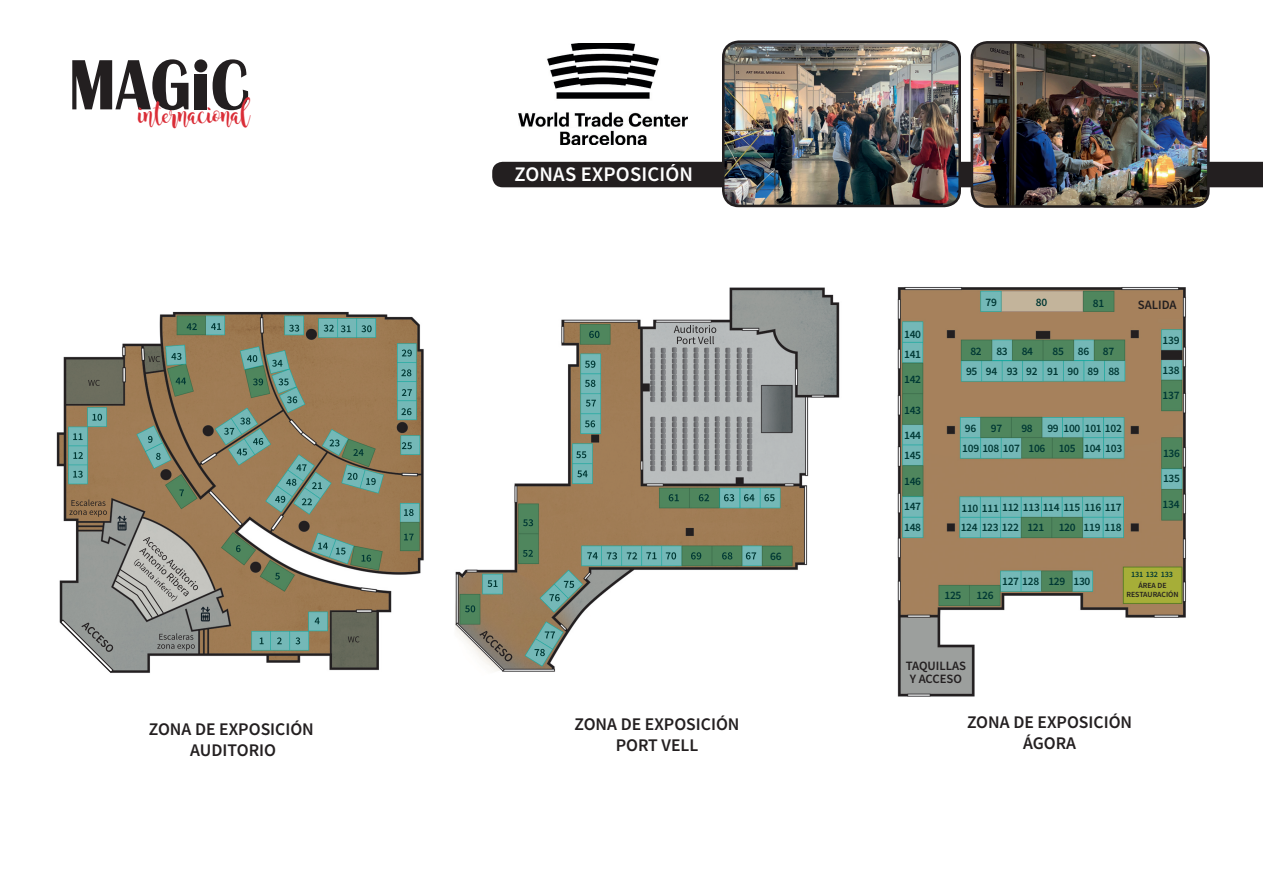
<style>
.page{position:relative;width:1263px;height:893px;background:#fff}
.page>*{position:absolute;margin:0;border:0;box-sizing:border-box;transform-origin:0 0}
.t1{font:600 20.7px "Source Sans Pro";letter-spacing:.01em;color:#fff}
.t2{font:19.5px "Magnolia Sky";letter-spacing:-.045em;color:#da2d37}
.t3{font:600 17.7px/21.3px "Source Sans Pro";color:#231f20;text-align:center}
.t4{font:600 12.75px/13.4px "Source Sans Pro";color:#231f20;text-align:center}
.t5{font:600 11.4px/20.2px "Source Sans Pro";letter-spacing:-.025em;color:#003834}
.t6{font:600 8.1px "Source Sans Pro";letter-spacing:-.025em;color:#003834}
.t7{font:600 7.8px/8.9px "Source Sans Pro";color:#231f20;text-align:center}
</style>
<div class="page">
<img style="left:897px;top:287px;width:289px;height:410px">
<div style="left:492px;top:162px;width:771px;height:25px;background:#231f20"></div>
<img style="left:518px;top:44px;width:169px;height:101px">
<img style="left:972px;top:42px;width:236px;height:165px;border-radius:16px">
<div style="left:971px;top:41px;width:238px;height:167px;border:3px solid #231f20;border-radius:16px"></div>
<svg style="left:72px;top:59px;width:116px;height:51px"></svg>
<div style="left:195px;top:74px;width:12px;height:35px;background:#231f20"></div>
<svg style="left:213px;top:59px;width:35px;height:51px"></svg>
<div style="left:194px;top:59px;width:13px;height:13px;background:#231f20;border-radius:50%"></div>
<img style="left:723px;top:42px;width:237px;height:164px;border-radius:16px">
<div style="left:722px;top:40px;width:239px;height:167px;border:3px solid #231f20;border-radius:16px"></div>
<img style="left:455px;top:287px;width:385px;height:385px">
<svg style="left:479px;top:631px;width:34px;height:31px"></svg>
<svg style="left:585px;top:380px;width:10px;height:7px"></svg>
<svg style="left:585px;top:361px;width:10px;height:7px"></svg>
<svg style="left:589px;top:331px;width:10px;height:7px"></svg>
<svg style="left:669px;top:494px;width:10px;height:7px"></svg>
<svg style="left:699px;top:494px;width:10px;height:7px"></svg>
<svg style="left:724px;top:494px;width:10px;height:7px"></svg>
<svg style="left:744px;top:494px;width:10px;height:7px"></svg>
<svg style="left:764px;top:494px;width:11px;height:7px"></svg>
<svg style="left:746px;top:552px;width:10px;height:7px"></svg>
<svg style="left:722px;top:552px;width:10px;height:7px"></svg>
<svg style="left:691px;top:552px;width:10px;height:7px"></svg>
<svg style="left:666px;top:552px;width:10px;height:7px"></svg>
<svg style="left:646px;top:552px;width:10px;height:7px"></svg>
<svg style="left:627px;top:552px;width:10px;height:7px"></svg>
<svg style="left:607px;top:552px;width:10px;height:7px"></svg>
<svg style="left:587px;top:552px;width:11px;height:7px"></svg>
<svg style="left:564px;top:581px;width:10px;height:7px"></svg>
<svg style="left:549px;top:594px;width:11px;height:7px"></svg>
<svg style="left:545px;top:631px;width:10px;height:7px"></svg>
<svg style="left:534px;top:649px;width:11px;height:7px"></svg>
<svg style="left:674px;top:325px;width:42px;height:19px"></svg>
<svg style="left:465px;top:605px;width:10px;height:7px"></svg>
<svg style="left:487px;top:580px;width:10px;height:7px"></svg>
<svg style="left:523px;top:550px;width:10px;height:7px"></svg>
<svg style="left:523px;top:519px;width:10px;height:7px"></svg>
<svg style="left:577px;top:470px;width:11px;height:7px"></svg>
<svg style="left:576px;top:451px;width:10px;height:7px"></svg>
<svg style="left:585px;top:420px;width:10px;height:7px"></svg>
<svg style="left:586px;top:400px;width:10px;height:7px"></svg>
<img style="left:56px;top:311px;width:368px;height:360px">
<svg style="left:69px;top:499px;width:38px;height:18px"></svg>
<svg style="left:88px;top:380px;width:12px;height:6px"></svg>
<svg style="left:148px;top:356px;width:12px;height:6px"></svg>
<svg style="left:348px;top:636px;width:11px;height:6px"></svg>
<svg style="left:260px;top:637px;width:4px;height:7px"></svg>
<svg style="left:277px;top:637px;width:5px;height:7px"></svg>
<svg style="left:296px;top:637px;width:4px;height:7px"></svg>
<svg style="left:315px;top:617px;width:5px;height:7px"></svg>
<svg style="left:275px;top:573px;width:5px;height:7px"></svg>
<svg style="left:236px;top:545px;width:5px;height:7px"></svg>
<svg style="left:179px;top:489px;width:5px;height:7px"></svg>
<svg style="left:156px;top:453px;width:5px;height:7px"></svg>
<svg style="left:148px;top:436px;width:5px;height:7px"></svg>
<svg style="left:92px;top:414px;width:10px;height:7px"></svg>
<svg style="left:73px;top:433px;width:10px;height:7px"></svg>
<svg style="left:73px;top:452px;width:10px;height:7px"></svg>
<svg style="left:73px;top:471px;width:10px;height:7px"></svg>
<svg style="left:318px;top:543px;width:10px;height:6px"></svg>
<svg style="left:336px;top:548px;width:9px;height:7px"></svg>
<svg style="left:361px;top:555px;width:10px;height:7px"></svg>
<svg style="left:404px;top:534px;width:10px;height:6px"></svg>
<svg style="left:404px;top:509px;width:10px;height:7px"></svg>
<svg style="left:366px;top:478px;width:10px;height:7px"></svg>
<svg style="left:347px;top:473px;width:10px;height:7px"></svg>
<svg style="left:312px;top:482px;width:10px;height:7px"></svg>
<svg style="left:302px;top:498px;width:10px;height:7px"></svg>
<svg style="left:330px;top:439px;width:9px;height:7px"></svg>
<svg style="left:353px;top:449px;width:11px;height:7px"></svg>
<svg style="left:402px;top:442px;width:10px;height:7px"></svg>
<svg style="left:401px;top:408px;width:10px;height:7px"></svg>
<svg style="left:402px;top:389px;width:10px;height:7px"></svg>
<svg style="left:401px;top:369px;width:10px;height:7px"></svg>
<svg style="left:402px;top:350px;width:10px;height:6px"></svg>
<svg style="left:361px;top:325px;width:11px;height:7px"></svg>
<svg style="left:341px;top:325px;width:10px;height:7px"></svg>
<svg style="left:324px;top:325px;width:10px;height:7px"></svg>
<svg style="left:289px;top:325px;width:10px;height:7px"></svg>
<svg style="left:272px;top:360px;width:10px;height:7px"></svg>
<svg style="left:279px;top:378px;width:10px;height:7px"></svg>
<svg style="left:287px;top:396px;width:10px;height:7px"></svg>
<svg style="left:224px;top:428px;width:10px;height:7px"></svg>
<svg style="left:240px;top:418px;width:10px;height:7px"></svg>
<svg style="left:253px;top:378px;width:10px;height:7px"></svg>
<svg style="left:247px;top:355px;width:10px;height:7px"></svg>
<svg style="left:211px;top:323px;width:10px;height:7px"></svg>
<svg style="left:187px;top:323px;width:10px;height:7px"></svg>
<svg style="left:171px;top:353px;width:10px;height:7px"></svg>
<svg style="left:176px;top:378px;width:10px;height:6px"></svg>
<svg style="left:237px;top:449px;width:10px;height:6px"></svg>
<svg style="left:253px;top:438px;width:10px;height:7px"></svg>
<svg style="left:296px;top:464px;width:11px;height:7px"></svg>
<svg style="left:286px;top:479px;width:10px;height:7px"></svg>
<svg style="left:275px;top:496px;width:10px;height:7px"></svg>
<svg style="left:59px;top:537px;width:139px;height:136px;background:#a5a7a4"></svg>
<h2 class="t2" style="left:138px;top:105px;width:113px">internacional</h2>
<h1 class="t1" style="left:514px;top:167px;width:180px">ZONAS EXPOSICIÓN</h1>
<p class="t5" style="left:770px;top:547px;width:13px">66</p>
<p class="t5" style="left:904px;top:325px;width:18px">140<br>141</p>
<p class="t5" style="left:904px;top:370px;width:18px">142</p>
<p class="t5" style="left:904px;top:401px;width:18px">143</p>
<p class="t5" style="left:904px;top:426px;width:18px">144<br>145</p>
<p class="t5" style="left:904px;top:472px;width:18px">146</p>
<p class="t5" style="left:904px;top:517px;width:18px">148</p>
<p class="t5" style="left:904px;top:497px;width:18px">147</p>
<p class="t5" style="left:985px;top:293px;width:13px">79</p>
<p class="t5" style="left:1036px;top:293px;width:13px">80</p>
<p class="t5" style="left:1093px;top:294px;width:13px">81</p>
<p class="t4" style="left:1138px;top:299px;width:40px">SALIDA</p>
<p class="t5" style="left:1163px;top:331px;width:18px">139</p>
<p class="t5" style="left:966px;top:342px;width:155px;line-height:19.5px;text-indent:86px">85 86 87<br>95 94 93 92 91 90 89 88</p>
<p class="t5" style="left:970px;top:342px;width:13px">82</p>
<p class="t5" style="left:996px;top:342px;width:38px">83 84</p>
<p class="t5" style="left:962px;top:419px;width:161px;text-align:right">99 100 101 102<br>109 108 107 106 105 104 103</p>
<p class="t5" style="left:965px;top:419px;width:13px">96</p>
<p class="t5" style="left:991px;top:419px;width:13px">97</p>
<p class="t5" style="left:1021px;top:419px;width:13px">98</p>
<p class="t5" style="left:961px;top:498px;width:162px;line-height:19.8px;text-align:right">110 111 112 113 114 115 116 117<br>119 118</p>
<p class="t5" style="left:961px;top:518px;width:85px">124 123 122 121</p>
<p class="t5" style="left:1059px;top:518px;width:18px">120</p>
<p class="t5" style="left:1163px;top:361px;width:18px">138</p>
<p class="t5" style="left:1163px;top:386px;width:18px">137</p>
<p class="t5" style="left:1163px;top:444px;width:18px">136</p>
<p class="t5" style="left:1163px;top:469px;width:18px">135</p>
<p class="t5" style="left:1163px;top:495px;width:18px">134</p>
<p class="t5" style="left:944px;top:586px;width:18px">125</p>
<p class="t5" style="left:976px;top:586px;width:18px">126</p>
<p class="t5" style="left:1002px;top:572px;width:90px">127 128 129 130</p>
<p class="t6" style="left:1131px;top:571px;width:43px">131 132 133</p>
<p class="t7" style="left:1126px;top:582px;width:54px">ÁREA DE<br>RESTAURACIÓN</p>
<p class="t4" style="left:906px;top:660px;width:62px">TAQUILLAS<br>Y ACCESO</p>
<h3 class="t3" style="left:149px;top:720px;width:167px">ZONA DE EXPOSICIÓN<br>AUDITORIO</h3>
<h3 class="t3" style="left:574px;top:715px;width:167px">ZONA DE EXPOSICIÓN<br>PORT VELL</h3>
<h3 class="t3" style="left:967px;top:713px;width:167px">ZONA DE EXPOSICIÓN<br>ÁGORA</h3>
</div>
